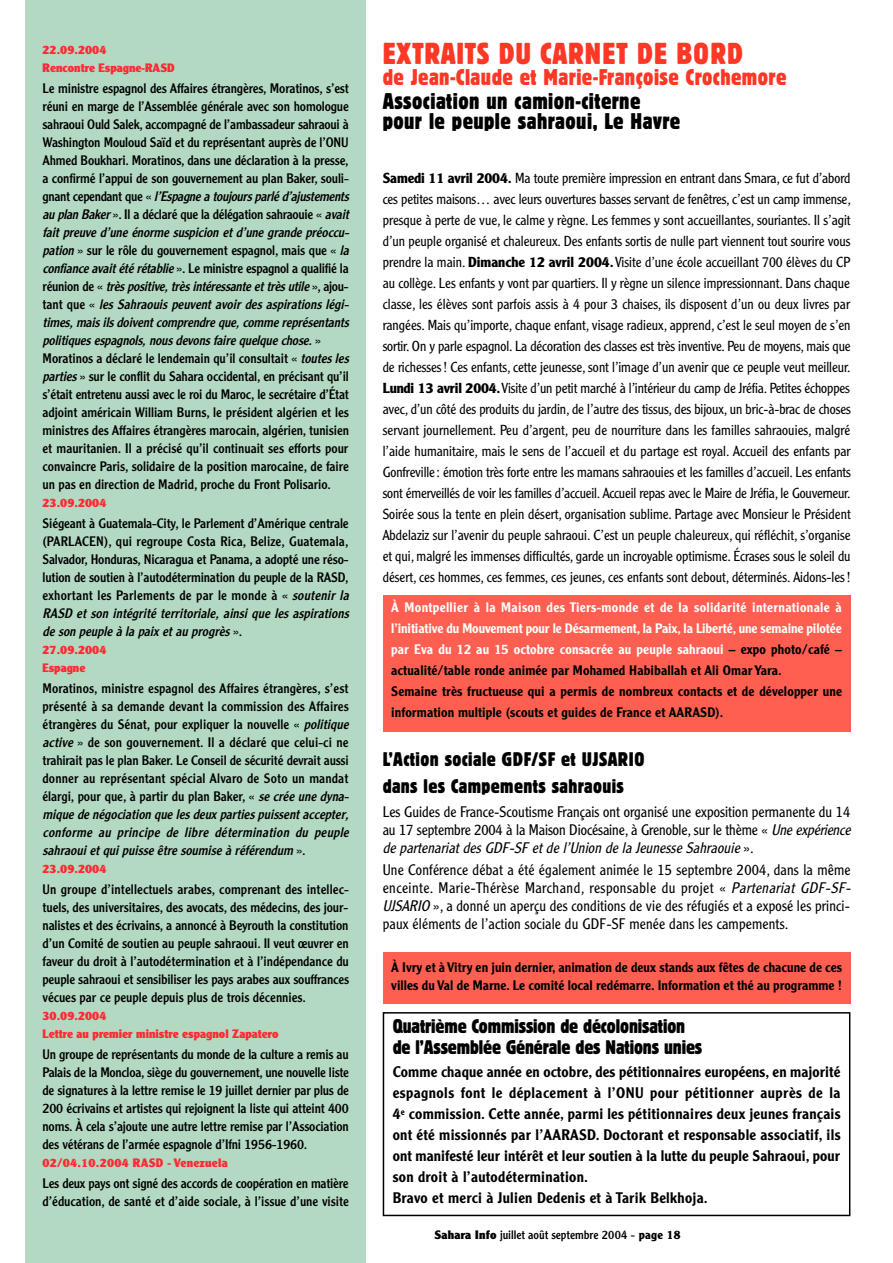
<style>
.page{position:relative;width:893px;height:1263px;background:#fff}
.page>*{position:absolute;margin:0;border:0;box-sizing:border-box;transform-origin:0 0}
.t1{font:condensed 30px "Block BE";letter-spacing:.02em;color:#ff3725}
.t2{font:condensed 22.5px/19.6px "Block BE";letter-spacing:.02em;color:#000}
.t3{font:condensed 22.5px "Block BE";letter-spacing:.02em;color:#ff3725}
.t4{font:condensed 19.5px/21px "Block BE";letter-spacing:-.005em;color:#000}
.t5{font:condensed 19.5px/26.7px "Block BE";letter-spacing:.02em;color:#000}
.t6{font:300 15px/18px "Clearface Gothic LH";letter-spacing:.01em;color:#000}
.t7{font:500 15px/21px "Clearface Gothic LH";letter-spacing:.02em;color:#000}
.t8{font:300 14.25px/21px "Clearface Gothic LH";color:#000;text-align:justify}
.t9{font:13.5px/18px "Clearface Gothic LH";letter-spacing:-.01em;color:#000}
.t10{font:500 13.5px/21px "Clearface Gothic LH";letter-spacing:.01em;color:#000}
.t11{font:900 12px/18px "Clearface Gothic LH";color:#ff2932}
.t12{font:12px "Clearface Gothic LH";color:#000}
.t13{font:900 12px "Clearface Gothic LH";letter-spacing:.02em;color:#ff2932}
.s1{font-style:italic}
.s2{font-weight:700}
.s3{color:#fff}
.s4{font-weight:900}
</style>
<div class="page">
<div style="left:26px;top:0;width:340px;height:1263px;background:#b3d9c2"></div>
<div style="left:383px;top:595px;width:467px;height:136px;background:#ff5f50"></div>
<div style="left:383px;top:1012px;width:467px;height:204px;border:2px solid #000"></div>
<div style="left:383px;top:952px;width:467px;height:51px;background:#ff5f50"></div>
<p class="t11" style="left:43px;top:42px;width:134px">22.09.2004<br>Rencontre Espagne-RASD</p>
<p class="t9" style="left:43px;top:80px;width:310px">Le ministre espagnol des Affaires étrangères, Moratinos, s’est réuni en marge de l’Assemblée générale avec son homologue sahraoui Ould Salek, accompagné de l’ambassadeur sahraoui à Washington Mouloud Saïd et du représentant auprès de l’ONU Ahmed Boukhari. Moratinos, dans une déclaration à la presse, a confirmé l’appui de son gouvernement au plan Baker, souli&shy;g n a n t c e p e n d a n t q u e « <span class="s1">l’Espagne a toujoursparlé d’ajustements au plan Baker</span>». Il a déclaré que la délégation sahraouie « <span class="s1">avait fait preuve d’une énorme suspicion et d’une grande préoccu&shy;pation</span>» sur le rôle du gouvernement espagnol, mais que « <span class="s1">la confiance avaitété rétablie</span>». Le ministre espagnol a qualifié la r é u n i o n d e « <span class="s1">trèspositive,trèsintéressante ettrèsutile</span> » , a j o u - t a n t q u e « <span class="s1">les Sahraouis peuvent avoir des aspirations légi&shy;times,maisilsdoiventcomprendre que,comme représentants politiquesespagnols,nousdevonsfaire quelque chose.</span> » Moratinos a déclaré le lendemain qu’il consultait « <span class="s1">toutes les parties</span>» sur le conflit du Sahara occidental, en précisant qu’il s’était entretenu aussi avec le roi du Maroc, le secrétaire d’État adjoint américain William Burns, le président algérien et les ministres des Affaires étrangères marocain, algérien, tunisien et mauritanien. Il a précisé qu’il continuait ses efforts pour convaincre Paris, solidaire de la position marocaine, de faire un pas en direction de Madrid, proche du Front Polisario.</p>
<p class="t11" style="left:43px;top:495px;width:65px">23.09.2004</p>
<p class="t9" style="left:43px;top:515px;width:310px">Siégeant à Guatemala-City, le Parlement d’Amérique centrale (PARLACEN), qui regroupe Costa Rica, Belize, Guatemala, Salvador, Honduras, Nicaragua et Panama, a adopté une réso&shy;lution de soutien à l’autodétermination du peuple de la RASD, exhortant les Parlements de par le monde à « <span class="s1">soutenir la RASD et son intégrité territoriale, ainsi que les aspirations de son peuple à la paix et au progrès</span> » .</p>
<p class="t11" style="left:43px;top:642px;width:65px">27.09.2004<br>Espagne</p>
<p class="t9" style="left:43px;top:680px;width:310px">Moratinos, ministre espagnol des Affaires étrangères, s’est présenté à sa demande devant la commission des Affaires étrangères du Sénat, pour expliquer la nouvelle « <span class="s1">politique active</span> » de son gouvernement. Il a déclaré que celui-ci ne trahirait pas le plan Baker. Le Conseil de sécurité devrait aussi donner au représentant spécial Alvaro de Soto un mandat élargi, pour que, à partir du plan Baker, « <span class="s1">se crée une dyna&shy;mique de négociation que les deux parties puissentaccepter, conforme au principe de libre détermination du peuple sahraoui et qui puisse être soumise à référendum</span> » .</p>
<p class="t11" style="left:43px;top:861px;width:65px">23.09.2004</p>
<p class="t9" style="left:43px;top:881px;width:308px;text-align:justify">Un groupe d’intellectuels arabes, comprenant des intellec&shy;tuels, des universitaires, des avocats, des médecins, des jour&shy;nalistes et des écrivains, a annoncé à Beyrouth la constitution d’un Comité de soutien au peuple sahraoui. Il veut œuvrer en faveur du droit à l’autodétermination et à l’indépendance du peuple sahraoui et sensibiliser les pays arabes aux souffrances vécues par ce peuple depuis plus de trois décennies.</p>
<p class="t11" style="left:43px;top:1008px;width:238px">30.09.2004<br>Lettre au premier ministre espagnol Zapatero</p>
<p class="t9" style="left:43px;top:1046px;width:308px;text-align:justify">Un groupe de représentants du monde de la culture a remis au Palais de la Moncloa, siège du gouvernement, une nouvelle liste de signatures à la lettre remise le 19 juillet dernier par plus de 200 écrivains et artistes qui rejoignent la liste qui atteint 400 noms. À cela s’ajoute une autre lettre remise par l’Association des vétérans de l’armée espagnole d’Ifni 1956-1960.</p>
<p class="t13" style="left:43px;top:1158px;width:187px">02/04.10.2004 RASD - Venezuela</p>
<p class="t9" style="left:43px;top:1175px;width:308px">Les deux pays ont signé des accords de coopération en matière d’éducation, de santé et d’aide sociale, à l’issue d’une visite</p>
<h1 class="t1" style="left:383px;top:36px;width:362px">EXTRAITS DU CARNET DE BORD</h1>
<h2 class="t3" style="left:383px;top:65px;width:405px">de Jean-Claude et Marie-Françoise Crochemore</h2>
<h2 class="t2" style="left:383px;top:92px;width:299px">Association un camion-citerne pour le peuple sahraoui, Le Havre</h2>
<p class="t8" style="left:383px;top:169px;width:470px"><span class="s2">Samedi 11 avril 2004.</span> Ma toute première impression en entrant dans Smara, ce fut d’abord ces petites maisons… avec leurs ouvertures basses servant de fenêtres, c’est un camp immense, presque à perte de vue, le calme y règne. Les femmes y sont accueillantes, souriantes. Il s’agit d’un peuple organisé et chaleureux. Des enfants sortis de nulle part viennent tout sourire vous prendre la main. <span class="s2">Dimanche 12 avril 2004.</span>Visite d’une école accueillant 700 élèves du CP au collège. Les enfants y vont par quartiers. Il y règne un silence impressionnant. Dans chaque classe, les élèves sont parfois assis à 4 pour 3 chaises, ils disposent d’un ou deux livres par rangées. Mais qu’importe, chaque enfant, visage radieux, apprend, c’est le seul moyen de s’en sortir. On y parle espagnol. La décoration des classes est très inventive. Peu de moyens, mais que de richesses! Ces enfants, cette jeunesse, sont l’image d’un avenir que ce peuple veut meilleur.<br><span class="s2">Lundi 13 avril 2004.</span>Visite d’un petit marché à l’intérieur du camp de Jréfia. Petites échoppes avec, d’un côté des produits du jardin, de l’autre des tissus, des bijoux, un bric-à-brac de choses servant journellement. Peu d’argent, peu de nourriture dans les familles sahraouies, malgré l’aide humanitaire, mais le sens de l’accueil et du partage est royal. Accueil des enfants par Gonfreville: émotion très forte entre les mamans sahraouies et les familles d’accueil. Les enfants sont émerveillés de voir les familles d’accueil. Accueil repas avec le Maire de Jréfia, le Gouverneur.<br>Soirée sous la tente en plein désert, organisation sublime. Partage avec Monsieur le Président Abdelaziz sur l’avenir du peuple sahraoui. C’est un peuple chaleureux, qui réfléchit, s’organise et qui, malgré les immenses difficultés, garde un incroyable optimisme. Écrases sous le soleil du désert, ces hommes, ces femmes, ces jeunes, ces enfants sont debout, déterminés. Aidons-les !</p>
<p class="t10" style="left:391px;top:598px;width:452px"><span class="s3">À Montpellier à la Maison des Tiers-monde et de la solidarité internationale à l’initiative du Mouvement pour le Désarmement, la Paix, la Liberté, une semaine pilotée par Eva du 12 au 15 octobre consacrée au peuple sahraoui</span> – expo photo/café – actualité/table ronde animée par Mohamed Habiballah et Ali Omar Yara.<br>Semaine très fructueuse qui a permis de nombreux contacts et de développer une information multiple (scouts et guides de France et AARASD).</p>
<h3 class="t5" style="left:383px;top:746px;width:263px">L’Action sociale GDF/SF et UJSARIO dans les Campements sahraouis</h3>
<p class="t6" style="left:383px;top:803px;width:472px">Les Guides de France-Scoutisme Français ont organisé une exposition permanente du 14 au 17 septembre 2004 à la Maison Diocésaine, à Grenoble, sur le thème « <span class="s1">Une expérience de partenariat des GDF-SF et de l’Union de la Jeunesse Sahraouie</span> » .</p>
<p class="t6" style="left:383px;top:862px;width:472px">Une Conférence débat a été également animée le 15 septembre 2004, dans la même enceinte. Marie-Thérèse Marchand, responsable du projet « <span class="s1">Partenariat GDF-SF-UJSARIO</span>», a donné un aperçu des conditions de vie des réfugiés et a exposé les princi&shy;paux éléments de l’action sociale du GDF-SF menée dans les campements.</p>
<p class="t10" style="left:391px;top:960px;width:452px;line-height:18px">À Ivry et à Vitry en juin dernier, animation de deux stands aux fêtes de chacune de ces villes du Val de Marne. Le comité local redémarre. Information et thé au programme !</p>
<h3 class="t4" style="left:393px;top:1016px;width:311px">Quatrième Commission de décolonisation de l’Assemblée Générale des Nations unies</h3>
<p class="t7" style="left:393px;top:1063px;width:449px">Comme chaque année en octobre, des pétitionnaires européens, en majorité espagnols font le déplacement à l’ONU pour pétitionner auprès de la 4<sup>e</sup> commission. Cette année, parmi les pétitionnaires deux jeunes français ont été missionnés par l’AARASD. Doctorant et responsable associatif, ils ont manifesté leur intérêt et leur soutien à la lutte du peuple Sahraoui, pour son droit à l’autodétermination.<br>Bravo et merci à Julien Dedenis et à Tarik Belkhoja.</p>
<p class="t12" style="left:434px;top:1230px;width:247px"><span class="s4">Sahara Info</span> juillet août septembre 2004 - <span class="s2">page 18</span></p>
</div>
